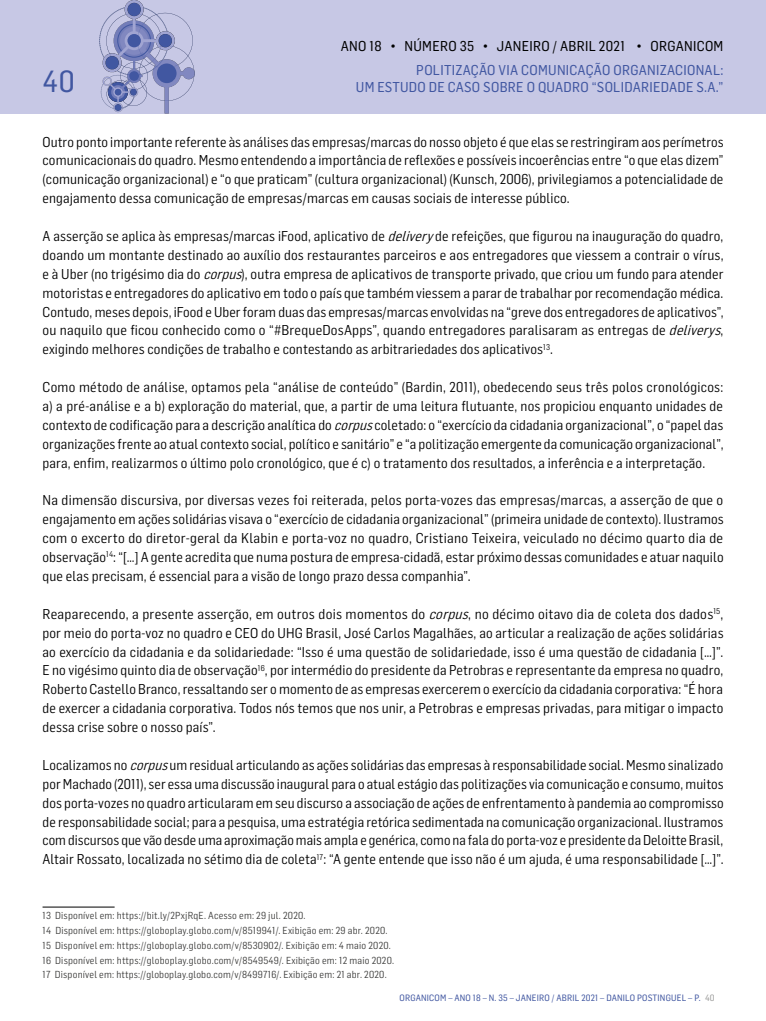
<style>
.page{position:relative;width:766px;height:1021px;background:#fff}
.page>*{position:absolute;margin:0;border:0;box-sizing:border-box;transform-origin:0 0}
.t1{font:30px "Flama Semicondensed Basic";color:#4157a1}
.t2{font:14px/18.9px "Flama Semicondensed";letter-spacing:.01em;color:#000;text-align:justify}
.t3{font:14px "Flama Semicondensed Basic";letter-spacing:.02em;color:#4157a1}
.t4{font:14px "Flama Semicondensed Basic";letter-spacing:.02em;color:#000}
.t5{font:10px/14.8px "Flama Semicondensed";letter-spacing:.02em;color:#3c3c3b}
.t6{font:9px "Flama Semicondensed Basic";letter-spacing:.02em;color:#4157a1}
.s1{font-style:italic}
.s2{color:#9d9d9c}
</style>
<div class="page">
<div style="left:0;top:0;width:765px;height:113px;background:#c7c8e5"></div>
<svg style="left:99px;top:0;width:96px;height:113px"></svg>
<hr style="left:43px;top:906px;width:72px;height:1px;background:#000">
<p class="t4" style="left:341px;top:37px;width:384px">ANO 18 • NÚMERO 35 • JANEIRO / ABRIL 2021 • ORGANICOM</p>
<p class="t3" style="left:416px;top:61px;width:308px">POLITIZAÇÃO VIA COMUNICAÇÃO ORGANIZACIONAL:</p>
<h1 class="t1" style="left:43px;top:62px;width:34px">40</h1>
<p class="t3" style="left:356px;top:78px;width:369px">UM ESTUDO DE CASO SOBRE O QUADRO “SOLIDARIEDADE S.A.”</p>
<p class="t2" style="left:43px;top:131px;width:682px">Outro ponto importante referente às análises das empresas/marcas do nosso objeto é que elas se restringiram aos perímetros comunicacionais do quadro. Mesmo entendendo a importância de reflexões e possíveis incoerências entre “o que elas dizem” (comunicação organizacional) e “o que praticam” (cultura organizacional) (Kunsch, 2006), privilegiamos a potencialidade de engajamento dessa comunicação de empresas/marcas em causas sociais de interesse público.</p>
<p class="t2" style="left:43px;top:226px;width:683px">A asserção se aplica às empresas/marcas iFood, aplicativo de <span class="s1">delivery</span>de refeições, que figurou na inauguração do quadro, doando um montante destinado ao auxílio dos restaurantes parceiros e aos entregadores que viessem a contrair o vírus, e à Uber (no trigésimo dia do <span class="s1">corpus</span>), outra empresa de aplicativos de transporte privado, que criou um fundo para atender motoristas e entregadores do aplicativo em todo o país que também viessem a parar de trabalhar por recomendação médica.<br>Contudo, meses depois, iFood e Uber foram duas das empresas/marcas envolvidas na “greve dos entregadores de aplicativos”, ou naquilo que ficou conhecido como o “#BrequeDosApps”, quando entregadores paralisaram as entregas de <span class="s1">deliverys</span>, exigindo melhores condições de trabalho e contestando as arbitrariedades dos aplicativos<sup>13</sup>.</p>
<p class="t2" style="left:43px;top:377px;width:682px">Como método de análise, optamos pela “análise de conteúdo” (Bardin, 2011), obedecendo seus três polos cronológicos: a) a pré-análise e a b) exploração do material, que, a partir de uma leitura flutuante, nos propiciou enquanto unidades de contexto de codificação para a descrição analítica do <span class="s1">corpus</span>coletado: o “exercício da cidadania organizacional”, o “papel das organizações frente ao atual contexto social, político e sanitário” e “a politização emergente da comunicação organizacional”, para, enfim, realizarmos o último polo cronológico, que é c) o tratamento dos resultados, a inferência e a interpretação.</p>
<p class="t2" style="left:43px;top:490px;width:682px">Na dimensão discursiva, por diversas vezes foi reiterada, pelos porta-vozes das empresas/marcas, a asserção de que o engajamento em ações solidárias visava o “exercício de cidadania organizacional” (primeira unidade de contexto). Ilustramos com o excerto do diretor-geral da Klabin e porta-voz no quadro, Cristiano Teixeira, veiculado no décimo quarto dia de observação<sup>14</sup>: “[…] A gente acredita que numa postura de empresa-cidadã, estar próximo dessas comunidades e atuar naquilo que elas precisam, é essencial para a visão de longo prazo dessa companhia”.</p>
<p class="t2" style="left:43px;top:603px;width:682px">Reaparecendo, a presente asserção, em outros dois momentos do <span class="s1">corpus</span>, no décimo oitavo dia de coleta dos dados<sup>15</sup>, por meio do porta-voz no quadro e CEO do UHG Brasil, José Carlos Magalhães, ao articular a realização de ações solidárias ao exercício da cidadania e da solidariedade: “Isso é uma questão de solidariedade, isso é uma questão de cidadania […]”.<br>E no vigésimo quinto dia de observação<sup>16</sup>, por intermédio do presidente da Petrobras e representante da empresa no quadro, Roberto Castello Branco, ressaltando ser o momento de as empresas exercerem o exercício da cidadania corporativa: “É hora de exercer a cidadania corporativa. Todos nós temos que nos unir, a Petrobras e empresas privadas, para mitigar o impacto dessa crise sobre o nosso país”.</p>
<p class="t2" style="left:43px;top:754px;width:682px">Localizamos no <span class="s1">corpus</span>um residual articulando as ações solidárias das empresas à responsabilidade social. Mesmo sinalizado por Machado (2011), ser essa uma discussão inaugural para o atual estágio das politizações via comunicação e consumo, muitos dos porta-vozes no quadro articularam em seu discurso a associação de ações de enfrentamento à pandemia ao compromisso de responsabilidade social; para a pesquisa, uma estratégia retórica sedimentada na comunicação organizacional. Ilustramos com discursos que vão desde uma aproximação mais ampla e genérica, como na fala do porta-voz e presidente da Deloitte Brasil, Altair Rossato, localizada no sétimo dia de coleta<sup>17</sup>: “A gente entende que isso não é um ajuda, é uma responsabilidade […]”.</p>
<p class="t5" style="left:43px;top:907px;width:353px">13 Disponível em: https://bit.ly/2PxjRqE. Acesso em: 29 jul. 2020.<br>14 Disponível em: https://globoplay.globo.com/v/8519941/. Exibição em: 29 abr. 2020.<br>15 Disponível em: https://globoplay.globo.com/v/8530902/. Exibição em: 4 maio 2020.<br>16 Disponível em: https://globoplay.globo.com/v/8549549/. Exibição em: 12 maio 2020.<br>17 Disponível em: https://globoplay.globo.com/v/8499716/. Exibição em: 21 abr. 2020.</p>
<p class="t6" style="left:399px;top:992px;width:218px">ORGANICOM – ANO 18 – N. 35 – JANEIRO / ABRIL 2021 – DANILO</p>
<p class="t6" style="left:637px;top:992px;width:79px">POSTING UEL – P. <span class="s2">40</span></p>
</div>
